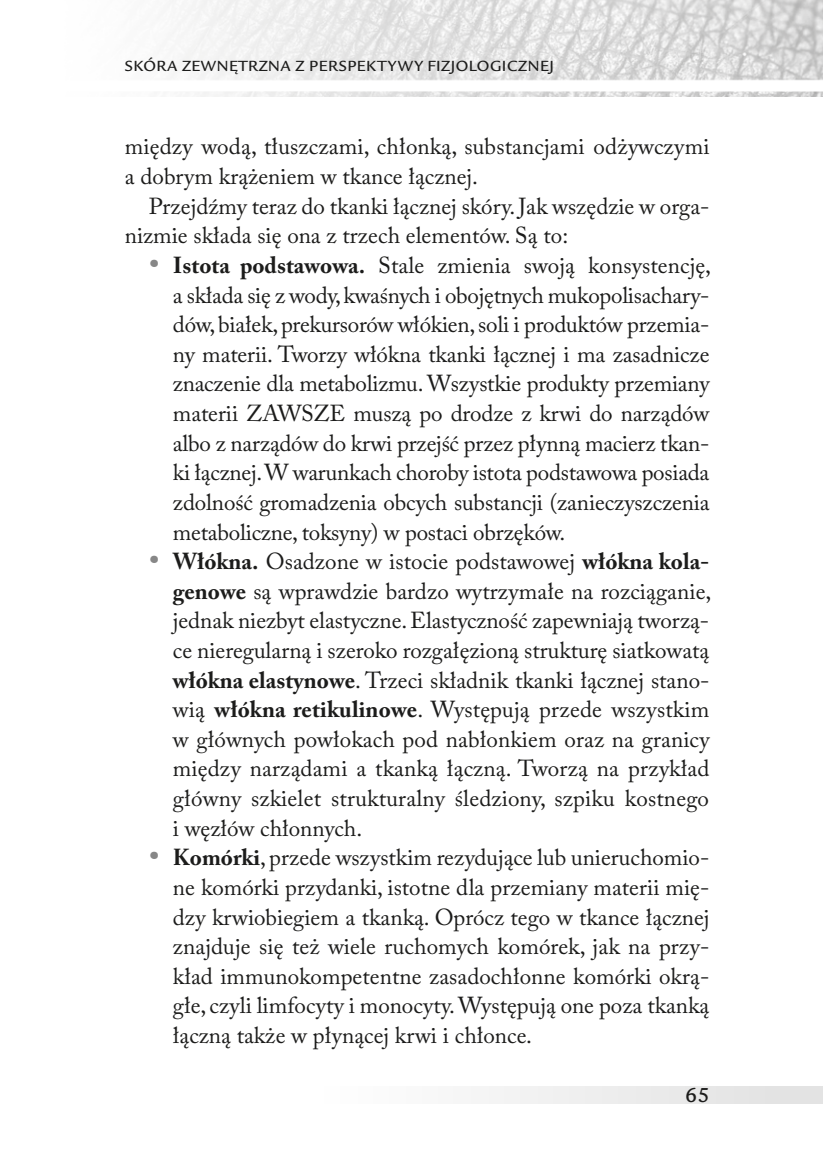
<style>
.page{position:relative;width:823px;height:1163px;background:#fff}
.page>*{position:absolute;margin:0;border:0;box-sizing:border-box;transform-origin:0 0}
.t1{font:23px/29.6px "Adobe Caslon Pro";color:#1c1c1b;text-align:justify}
.t2{font:500 22px "Legacy Sans Itc TOT";color:#1c1c1b}
.t3{font:500 16px "Legacy Sans Itc TOT";letter-spacing:.035em;color:#1c1c1b}
.s1{font-size:32px;color:#878787}
.s2{font-weight:700}
</style>
<div class="page">
<img style="left:169px;top:0;width:653px;height:96px">
<div style="left:272px;top:1086px;width:550px;height:17px;background:linear-gradient(to right,#fff,#e1e1e1)"></div>
<p class="t3" style="left:125px;top:57px;width:21px">SKÓRA</p>
<p class="t3" style="left:182px;top:57px;width:68px">ZEWNĘTRZNA</p>
<p class="t3" style="left:295px;top:57px;width:82px">Z PERSPEKTY</p>
<p class="t3" style="left:397px;top:57px;width:70px">WY FIZJOLO</p>
<p class="t3" style="left:489px;top:57px;width:22px">GICZN</p>
<p class="t3" style="left:540px;top:57px;width:15px">EJ</p>
<p class="t1" style="left:125px;top:132px;width:586px">między wodą, tłuszczami, chłonką, substancjami odżywczymi a dobrym krążeniem w tkance łącznej.</p>
<p class="t1" style="left:125px;top:191px;width:585px;text-indent:24px">Przejdźmy teraz do tkanki łącznej skóry. Jak wszędzie w orga&shy;nizmie składa się ona z trzech elementów. Są to:</p>
<p class="t1" style="left:173px;top:250px;width:539px;text-indent:-24px"><span class="s1">•</span> <span class="s2">Istota podstawowa.</span> Stale zmienia swoją konsystencję, a składa się z wody, kwaśnych i obojętnych mukopolisachary&shy;dów, białek, prekursorów włókien, soli i produktów przemia&shy;ny materii. Tworzy włókna tkanki łącznej i ma zasadnicze znaczenie dla metabolizmu. Wszystkie produkty przemiany materii ZAWSZE muszą po drodze z krwi do narządów albo z narządów do krwi przejść przez płynną macierz tkan&shy;ki łącznej. W warunkach choroby istota podstawowa posiada zdolność gromadzenia obcych substancji (zanieczyszczenia metaboliczne, toksyny) w postaci obrzęków.</p>
<p class="t1" style="left:173px;top:546px;width:539px;text-indent:-24px"><span class="s1">•</span> <span class="s2">Włókna.</span> Osadzone w istocie podstawowej <span class="s2">włókna kola&shy;genowe</span> są wprawdzie bardzo wytrzymałe na rozciąganie, jednak niezbyt elastyczne. Elastyczność zapewniają tworzą&shy;ce nieregularną i szeroko rozgałęzioną strukturę siatkowatą <span class="s2">włókna elastynowe</span>. Trzeci składnik tkanki łącznej stano&shy;wią <span class="s2">włókna retikulinowe</span>. Występują przede wszystkim w głównych powłokach pod nabłonkiem oraz na granicy między narządami a tkanką łączną. Tworzą na przykład główny szkielet strukturalny śledziony, szpiku kostnego i węzłów chłonnych.</p>
<p class="t1" style="left:173px;top:842px;width:537px;text-indent:-24px"><span class="s1">•</span> <span class="s2">Komórki</span>, przede wszystkim rezydujące lub unieruchomio&shy;ne komórki przydanki, istotne dla przemiany materii mię&shy;dzy krwiobiegiem a tkanką. Oprócz tego w tkance łącznej znajduje się też wiele ruchomych komórek, jak na przy&shy;kład immunokompetentne zasadochłonne komórki okrą&shy;głe, czyli limfocyty i monocyty. Występują one poza tkanką łączną także w płynącej krwi i chłonce.</p>
<p class="t2" style="left:685px;top:1082px;width:26px">65</p>
</div>
